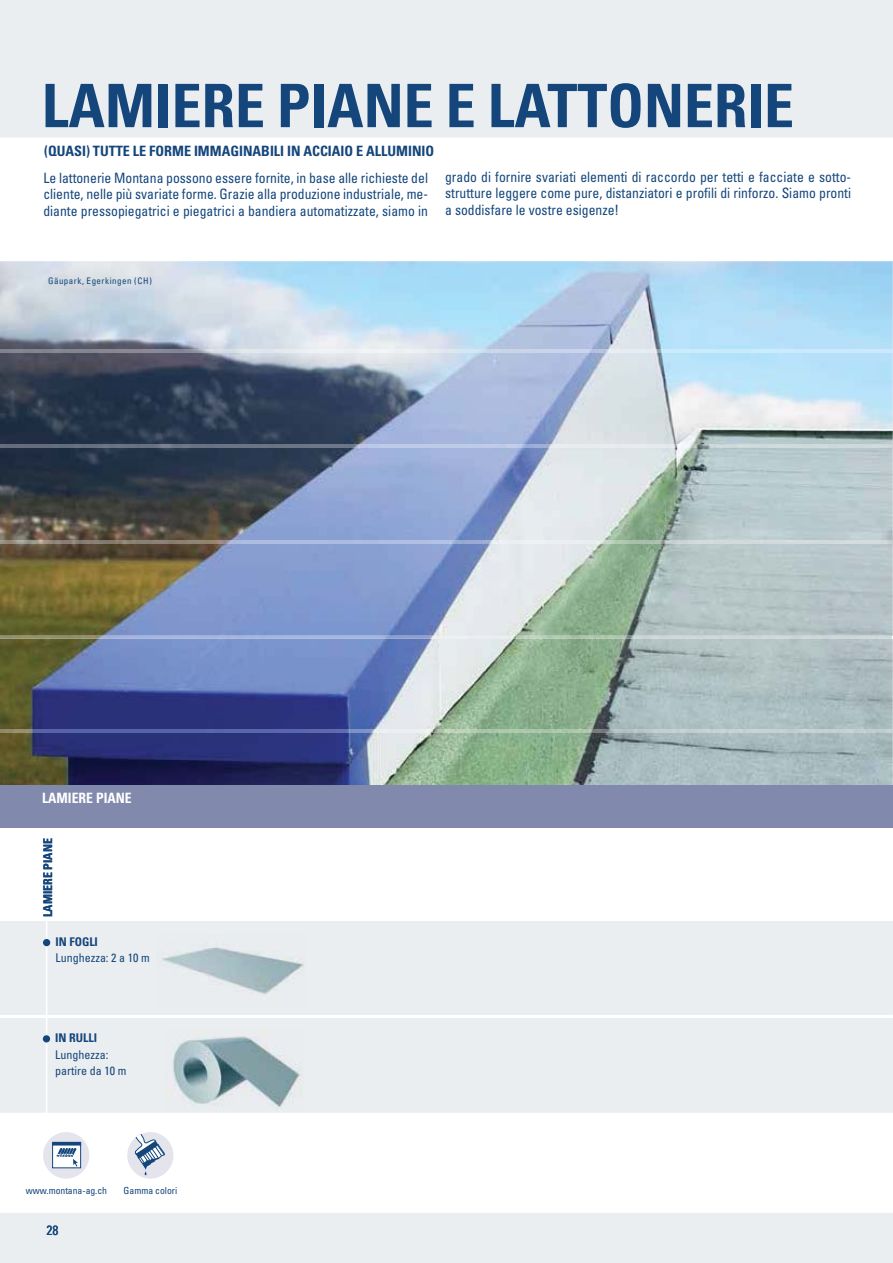
<style>
.page{position:relative;width:893px;height:1263px;background:#ebeef0}
.page>*{position:absolute;margin:0;border:0;box-sizing:border-box;transform-origin:0 0}
.t1{font:700 condensed 60px "Univers";color:#14467b}
.t2{font:condensed 14.25px/16.5px "Univers";color:#14467b;text-align:justify;scale:.96 1}
.t3{font:700 condensed 14.25px "Univers";color:#14467b}
.t4{font:700 condensed 14.25px "Univers";color:#fff;scale:.96 1}
.t5{font:condensed 13.5px "Univers";color:#14467b}
.t6{font:condensed 12px/16.5px "Univers";color:#14467b}
.t7{font:700 condensed 12px "Univers";color:#14467b}
.t8{font:condensed 9.75px "Univers";letter-spacing:-.005em;color:#14467b}
.t9{font:condensed 9px "Univers";letter-spacing:.05em;color:#14467b}
</style>
<div class="page">
<div style="left:0;top:1114px;width:893px;height:98px;background:#fff"></div>
<div style="left:0;top:139px;width:893px;height:121px;background:#fff"></div>
<div style="left:0;top:786px;width:893px;height:134px;background:#fff"></div>
<img style="left:0;top:261px;width:893px;height:524px">
<img style="left:173px;top:1036px;width:129px;height:71px">
<img style="left:162px;top:945px;width:142px;height:49px">
<hr style="left:0;top:1210px;width:893px;height:3px;background:#fff">
<hr style="left:0;top:258px;width:893px;height:3px;background:#fff">
<hr style="left:0;top:138px;width:893px;height:3px;background:#fff">
<hr style="left:0;top:1113px;width:893px;height:3px;background:#fff">
<hr style="left:46px;top:918px;width:1px;height:202px;background:#fff">
<hr style="left:0;top:1015px;width:893px;height:3px;background:#fff">
<img style="left:0;top:730px;width:893px;height:3px">
<img style="left:0;top:636px;width:893px;height:3px">
<img style="left:0;top:445px;width:893px;height:3px">
<img style="left:0;top:350px;width:893px;height:3px">
<img style="left:0;top:540px;width:893px;height:3px">
<div style="left:0;top:785px;width:893px;height:43px;background:#8189ac"></div>
<div style="left:43px;top:939px;width:7px;height:7px;border:2px solid #14467b;border-radius:50%"></div>
<div style="left:43px;top:1035px;width:7px;height:7px;border:2px solid #14467b;border-radius:50%"></div>
<div style="left:43px;top:1132px;width:46px;height:47px;background:#e4e4ec;border-radius:50%"></div>
<div style="left:53px;top:1142px;width:28px;height:26px;background:#fff"></div>
<div style="left:52px;top:1142px;width:29px;height:26px;border:1px solid #14467b"></div>
<div style="left:53px;top:1142px;width:28px;height:3px;border:1px solid #14467b"></div>
<svg style="left:73px;top:1159px;width:5px;height:8px"></svg>
<img style="left:57px;top:1148px;width:20px;height:8px">
<div style="left:127px;top:1132px;width:46px;height:47px;background:#e4e4ec;border-radius:50%"></div>
<svg style="left:127px;top:1132px;width:38px;height:43px"></svg>
<h1 class="t1" style="left:42px;top:84px;width:754px">LAMIERE PIANE E LATTONERIE</h1>
<p class="t3" style="left:44px;top:146px;width:391px">(QUASI) TUTTE LE FORME IMMAGINABILI IN ACCIAIO E ALLUMINIO</p>
<p class="t2" style="left:445px;top:170px;width:424px">grado di fornire svariati elementi di raccordo per tetti e facciate e sotto&shy;strutture leggere come pure, distanziatori e profili di rinforzo. Siamo pronti a soddisfare le vostre esigenze!</p>
<p class="t2" style="left:43px;top:171px;width:402px">Le lattonerie Montana possono essere fornite, in base alle richieste del cliente, nelle più svariate forme. Grazie alla produzione industriale, me&shy;diante pressopiegatrici e piegatrici a bandiera automatizzate, siamo in</p>
<p class="t9" style="left:48px;top:278px;width:105px">Gäupark, Egerkingen (CH)</p>
<p class="t4" style="left:42px;top:793px;width:95px">LAMIERE PIANE</p>
<p class="t7" style="left:43px;top:917px;width:80px;rotate:-90deg">LAMIERE PIANE</p>
<p class="t7" style="left:55px;top:937px;width:44px">IN FOGLI</p>
<p class="t6" style="left:55px;top:951px;width:96px">Lunghezza: 2 a 10 m</p>
<p class="t7" style="left:55px;top:1034px;width:43px">IN RULLI</p>
<p class="t6" style="left:55px;top:1047px;width:73px">Lunghezza: partire da 10 m</p>
<p class="t8" style="left:26px;top:1187px;width:83px">www.montana-ag.ch</p>
<p class="t8" style="left:124px;top:1187px;width:55px">Gamma colori</p>
<p class="t5" style="left:47px;top:1225px;width:13px">28</p>
</div>
